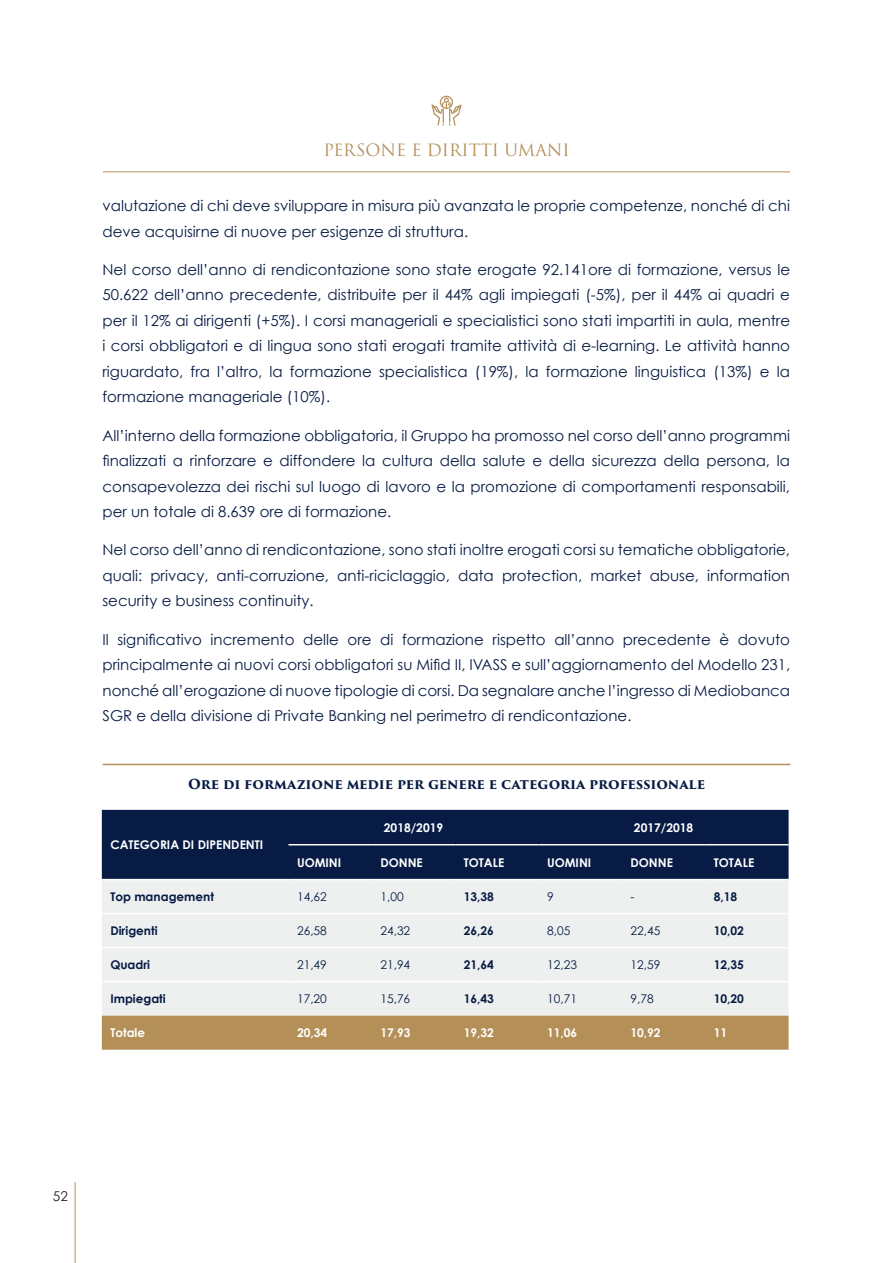
<style>
.page{position:relative;width:893px;height:1263px;background:#fff}
.page>*{position:absolute;margin:0;border:0;box-sizing:border-box;transform-origin:0 0}
.t1{font:16.5px "Trajan Pro 3";color:#b48f58}
.t2{font:15px/25.5px "Century Gothic";color:#071b44;text-align:justify}
.t3{font:700 13.5px "Trajan Pro 3";letter-spacing:-.01em;color:#071b44}
.t4{font:13.5px "Century Gothic";color:#231f20}
.t5{font:700 12px "Century Gothic";color:#fff}
.t6{font:700 12px "Century Gothic";color:#071b44}
.t7{font:12px "Century Gothic";color:#071b44}
</style>
<div class="page">
<hr style="left:75px;top:1182px;width:1px;height:81px;background:#b48f58">
<hr style="left:103px;top:171px;width:687px;height:1px;background:#b48f58">
<svg style="left:431px;top:96px;width:31px;height:30px"></svg>
<div style="left:102px;top:810px;width:687px;height:69px;background:#071b44"></div>
<div style="left:102px;top:880px;width:687px;height:136px;background:#edf0ef"></div>
<div style="left:102px;top:1016px;width:687px;height:34px;background:#b48f58"></div>
<hr style="left:288px;top:844px;width:84px;height:1px;background:#fff">
<hr style="left:372px;top:844px;width:83px;height:1px;background:#fff">
<hr style="left:455px;top:844px;width:84px;height:1px;background:#fff">
<hr style="left:539px;top:844px;width:83px;height:1px;background:#fff">
<hr style="left:622px;top:844px;width:83px;height:1px;background:#fff">
<hr style="left:705px;top:844px;width:84px;height:1px;background:#fff">
<hr style="left:288px;top:913px;width:84px;height:1px;background:#fff">
<hr style="left:372px;top:913px;width:83px;height:1px;background:#fff">
<hr style="left:455px;top:913px;width:84px;height:1px;background:#fff">
<hr style="left:539px;top:913px;width:83px;height:1px;background:#fff">
<hr style="left:622px;top:913px;width:83px;height:1px;background:#fff">
<hr style="left:705px;top:913px;width:84px;height:1px;background:#fff">
<hr style="left:288px;top:947px;width:84px;height:1px;background:#fff">
<hr style="left:372px;top:947px;width:83px;height:1px;background:#fff">
<hr style="left:455px;top:947px;width:84px;height:1px;background:#fff">
<hr style="left:539px;top:947px;width:83px;height:1px;background:#fff">
<hr style="left:622px;top:947px;width:83px;height:1px;background:#fff">
<hr style="left:705px;top:947px;width:84px;height:1px;background:#fff">
<hr style="left:288px;top:981px;width:84px;height:1px;background:#fff">
<hr style="left:372px;top:981px;width:83px;height:1px;background:#fff">
<hr style="left:455px;top:981px;width:84px;height:1px;background:#fff">
<hr style="left:539px;top:981px;width:83px;height:1px;background:#fff">
<hr style="left:622px;top:981px;width:83px;height:1px;background:#fff">
<hr style="left:705px;top:981px;width:84px;height:1px;background:#fff">
<hr style="left:102px;top:913px;width:186px;height:1px;background:#fff">
<hr style="left:102px;top:947px;width:186px;height:1px;background:#fff">
<hr style="left:102px;top:981px;width:186px;height:1px;background:#fff">
<hr style="left:103px;top:764px;width:687px;height:1px;background:#b48f58">
<p class="t1" style="left:323px;top:139px;width:248px">PERSONE E DIRITTI UMANI</p>
<p class="t2" style="left:102px;top:193px;width:689px">valutazione di chi deve sviluppare in misura più avanzata le proprie competenze, nonché di chi deve acquisirne di nuove per esigenze di struttura.</p>
<p class="t2" style="left:102px;top:256px;width:689px">Nel corso dell’anno di rendicontazione sono state erogate 92.141ore di formazione, versus le 50.622 dell’anno precedente, distribuite per il 44% agli impiegati (-5%), per il 44% ai quadri e per il 12% ai dirigenti (+5%). I corsi manageriali e specialistici sono stati impartiti in aula, mentre i corsi obbligatori e di lingua sono stati erogati tramite attività di e-learning. Le attività hanno riguardato, fra l’altro, la formazione specialistica (19%), la formazione linguistica (13%) e la formazione manageriale (10%).</p>
<p class="t2" style="left:102px;top:422px;width:689px">All’interno della formazione obbligatoria, il Gruppo ha promosso nel corso dell’anno programmi finalizzati a rinforzare e diffondere la cultura della salute e della sicurezza della persona, la consapevolezza dei rischi sul luogo di lavoro e la promozione di comportamenti responsabili, per un totale di 8.639 ore di formazione.</p>
<p class="t2" style="left:102px;top:537px;width:689px">Nel corso dell’anno di rendicontazione, sono stati inoltre erogati corsi su tematiche obbligatorie, quali: privacy, anti-corruzione, anti-riciclaggio, data protection, market abuse, information security e business continuity.</p>
<p class="t2" style="left:102px;top:626px;width:689px">Il significativo incremento delle ore di formazione rispetto all’anno precedente è dovuto principalmente ai nuovi corsi obbligatori su Mifid II, IVASS e sull’aggiornamento del Modello 231, nonché all’erogazione di nuove tipologie di corsi. Da segnalare anche l’ingresso di Mediobanca SGR e della divisione di Private Banking nel perimetro di rendicontazione.</p>
<p class="t3" style="left:188px;top:774px;width:519px">ORE DI FORMAZIONE MEDIE PER GENERE E CATEGORIA PROFESSIONALE</p>
<p class="t5" style="left:110px;top:837px;width:154px">CATEGORIA DI DIPENDENTI</p>
<p class="t5" style="left:384px;top:820px;width:61px">2018/2019</p>
<p class="t5" style="left:634px;top:820px;width:61px">2017/2018</p>
<p class="t5" style="left:297px;top:855px;width:46px">UOMINI</p>
<p class="t5" style="left:380px;top:855px;width:44px">DONNE</p>
<p class="t5" style="left:464px;top:855px;width:42px">TOTALE</p>
<p class="t5" style="left:547px;top:855px;width:46px">UOMINI</p>
<p class="t5" style="left:630px;top:855px;width:44px">DONNE</p>
<p class="t5" style="left:714px;top:855px;width:42px">TOTALE</p>
<p class="t6" style="left:110px;top:889px;width:105px">Top management</p>
<p class="t7" style="left:297px;top:889px;width:31px">14,62</p>
<p class="t7" style="left:380px;top:889px;width:25px">1,00</p>
<p class="t6" style="left:464px;top:889px;width:32px">13,38</p>
<p class="t7" style="left:547px;top:889px;width:8px">9</p>
<p class="t7" style="left:630px;top:889px;width:5px">-</p>
<p class="t6" style="left:714px;top:889px;width:25px">8,18</p>
<p class="t6" style="left:110px;top:923px;width:49px">Dirigenti</p>
<p class="t7" style="left:297px;top:923px;width:31px">26,58</p>
<p class="t7" style="left:380px;top:923px;width:31px">24,32</p>
<p class="t6" style="left:464px;top:923px;width:32px">26,26</p>
<p class="t7" style="left:547px;top:923px;width:25px">8,05</p>
<p class="t7" style="left:630px;top:923px;width:31px">22,45</p>
<p class="t6" style="left:714px;top:923px;width:32px">10,02</p>
<p class="t6" style="left:110px;top:957px;width:41px">Quadri</p>
<p class="t7" style="left:297px;top:957px;width:31px">21,49</p>
<p class="t7" style="left:380px;top:957px;width:31px">21,94</p>
<p class="t6" style="left:464px;top:957px;width:32px">21,64</p>
<p class="t7" style="left:547px;top:957px;width:31px">12,23</p>
<p class="t7" style="left:630px;top:957px;width:31px">12,59</p>
<p class="t6" style="left:714px;top:957px;width:32px">12,35</p>
<p class="t6" style="left:110px;top:991px;width:57px">Impiegati</p>
<p class="t7" style="left:297px;top:991px;width:31px">17,20</p>
<p class="t7" style="left:380px;top:991px;width:31px">15,76</p>
<p class="t6" style="left:464px;top:991px;width:32px">16,43</p>
<p class="t7" style="left:547px;top:991px;width:31px">10,71</p>
<p class="t7" style="left:630px;top:991px;width:25px">9,78</p>
<p class="t6" style="left:714px;top:991px;width:32px">10,20</p>
<p class="t5" style="left:110px;top:1025px;width:36px">Totale</p>
<p class="t5" style="left:297px;top:1025px;width:32px">20,34</p>
<p class="t5" style="left:380px;top:1025px;width:32px">17,93</p>
<p class="t5" style="left:464px;top:1025px;width:32px">19,32</p>
<p class="t5" style="left:547px;top:1025px;width:32px">11,06</p>
<p class="t5" style="left:630px;top:1025px;width:32px">10,92</p>
<p class="t5" style="left:714px;top:1025px;width:15px">11</p>
<p class="t4" style="left:53px;top:1188px;width:17px">52</p>
</div>
